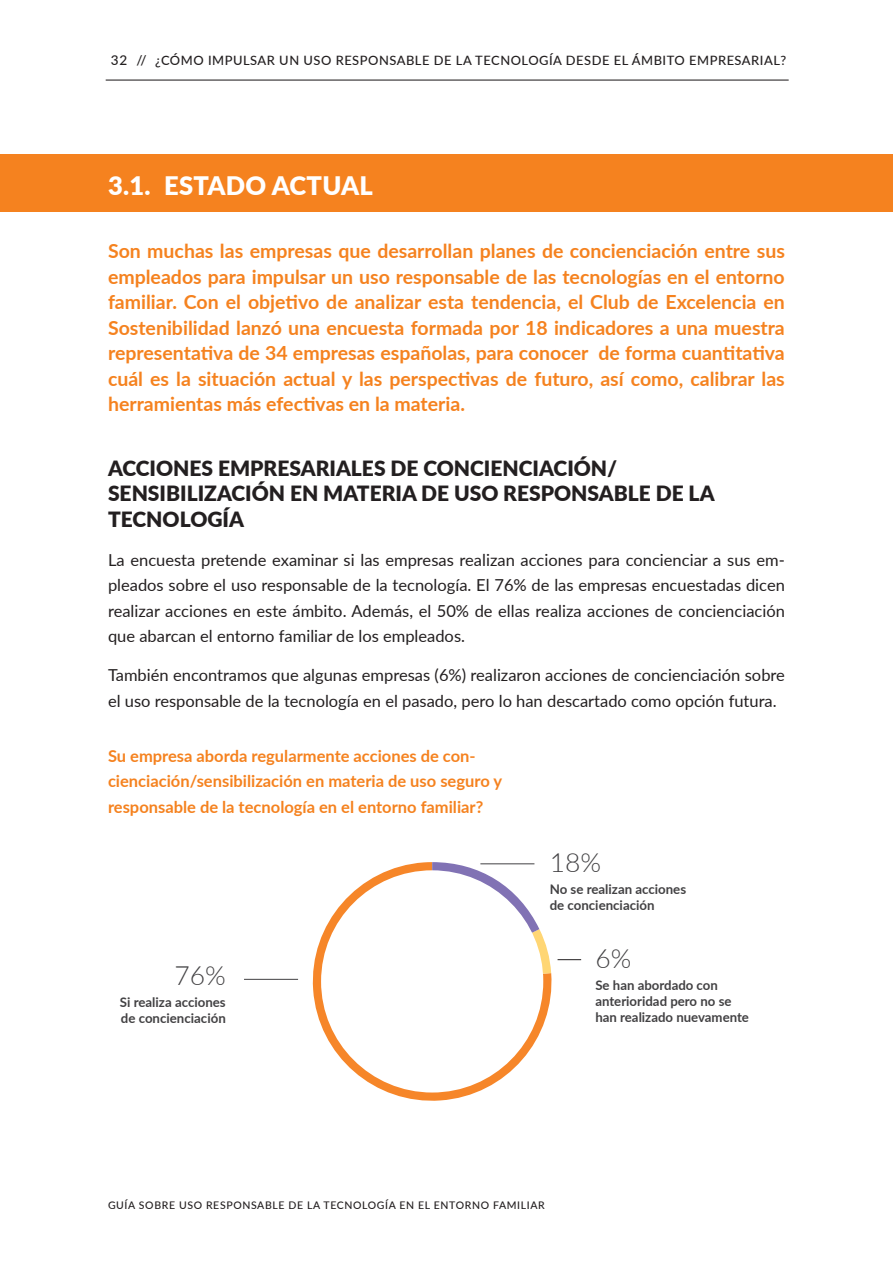
<style>
.page{position:relative;width:893px;height:1263px;background:#fff}
.page>*{position:absolute;margin:0;border:0;box-sizing:border-box;transform-origin:0 0}
.t1{font:300 26.55px "Lato";color:#424143}
.t2{font:900 25.5px "Lato";letter-spacing:.01em;color:#fff}
.t3{font:900 21px/25.5px "Lato";color:#231f20}
.t4{font:700 19.5px/25.5px "Lato";color:#f5821f;text-align:justify}
.t5{font:16.5px/25.5px "Lato";color:#231f20;text-align:justify}
.t6{font:700 16.5px/25.5px "Lato";color:#f5821f}
.t7{font:700 13.2px/16.2px "Lato";color:#424143}
.t8{font:500 12.9px "Lato";letter-spacing:.04em;color:#231f20}
.t9{font:500 10.5px "Lato";letter-spacing:.06em;color:#231f20}
.s1{font-size:13.5px}
</style>
<div class="page">
<div style="left:0;top:154px;width:893px;height:58px;background:#f5821f"></div>
<svg style="left:558px;top:959px;width:23px;height:1px"></svg>
<hr style="left:244px;top:979px;width:54px;height:1px;background:#424143">
<svg style="left:312px;top:862px;width:240px;height:239px"></svg>
<svg style="left:432px;top:862px;width:119px;height:119px"></svg>
<div style="left:321px;top:870px;width:222px;height:222px;background:#fff;border-radius:50%"></div>
<hr style="left:106px;top:80px;width:683px;height:1px;background:#231f20">
<p class="t8" style="left:111px;top:51px;width:677px"><span class="s1">32 //</span> ¿CÓMO IMPULSAR UN USO RESPONSABLE DE LA TECNOLOGÍA DESDE EL ÁMBITO EMPRESARIAL?</p>
<h2 class="t2" style="left:108px;top:167px;width:44px">3.1.</h2>
<h2 class="t2" style="left:164px;top:167px;width:210px">ESTADO ACTUAL</h2>
<p class="t4" style="left:108px;top:237px;width:678px">Son muchas las empresas que desarrollan planes de concienciación entre sus empleados para impulsar un uso responsable de las tecnologías en el entorno familiar. Con el objetivo de analizar esta tendencia, el Club de Excelencia en Sostenibilidad lanzó una encuesta formada por 18 indicadores a una muestra representativa de 34 empresas españolas, para conocer de forma cuantitativa cuál es la situación actual y las perspectivas de futuro, así como, calibrar las herramientas más efectivas en la materia.</p>
<p class="t3" style="left:108px;top:454px;width:608px">ACCIONES EMPRESARIALES DE CONCIENCIACIÓN/<br>SENSIBILIZACIÓN EN MATERIA DE USO RESPONSABLE DE LA<br>TECNOLOGÍA</p>
<p class="t5" style="left:108px;top:546px;width:678px">La encuesta pretende examinar si las empresas realizan acciones para concienciar a sus em&shy;pleados sobre el uso responsable de la tecnología. El 76% de las empresas encuestadas dicen realizar acciones en este ámbito. Además, el 50% de ellas realiza acciones de concienciación que abarcan el entorno familiar de los empleados.</p>
<p class="t5" style="left:108px;top:662px;width:678px">También encontramos que algunas empresas (6%) realizaron acciones de concienciación sobre el uso responsable de la tecnología en el pasado, pero lo han descartado como opción futura.</p>
<p class="t6" style="left:108px;top:742px;width:396px">Su empresa aborda regularmente acciones de con&shy;cienciación/sensibilización en materia de uso seguro y responsable de la tecnología en el entorno familiar?</p>
<h1 class="t1" style="left:174px;top:957px;width:53px">76%</h1>
<p class="t7" style="left:120px;top:993px;width:107px">Si realiza acciones de concienciación</p>
<h1 class="t1" style="left:550px;top:844px;width:53px">18%</h1>
<p class="t7" style="left:550px;top:880px;width:138px">No se realizan acciones de concienciación</p>
<h1 class="t1" style="left:595px;top:939px;width:37px">6%</h1>
<p class="t7" style="left:595px;top:976px;width:155px">Se han abordado con anterioridad pero no se han realizado nuevamente</p>
<p class="t9" style="left:108px;top:1197px;width:438px">GUÍA SOBRE USO RESPONSABLE DE LA TECNOLOGÍA EN EL ENTORNO FAMILIAR</p>
</div>
